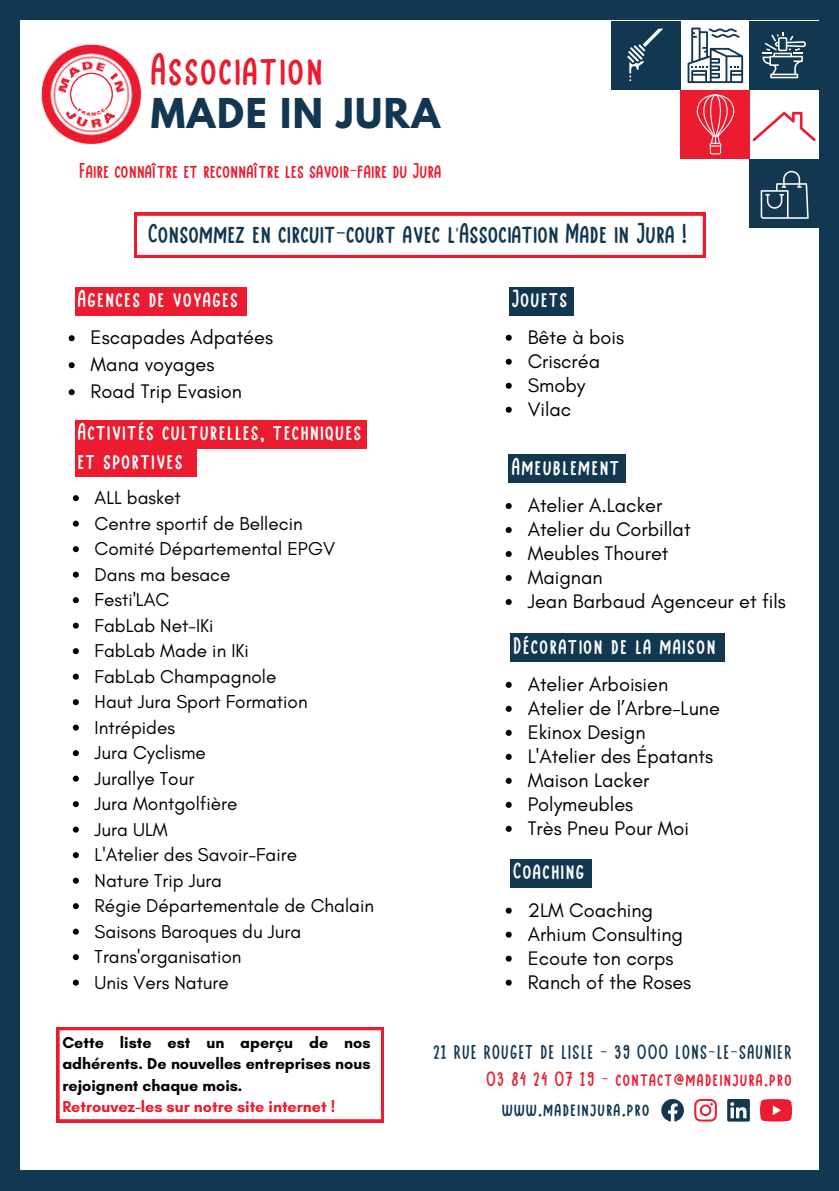
<style>
.page{position:relative;width:839px;height:1191px;background:#fff}
.page>*{position:absolute;margin:0;border:0;box-sizing:border-box;transform-origin:0 0}
.t1{font:44.8px "Limejuice";letter-spacing:.03em;color:#eb1c2f}
.t2{font:700 36.4px "League Spartan";letter-spacing:.045em;color:#123751}
.t3{font:28px "Limejuice";color:#123751}
.t4{font:24px/28.4px "Limejuice";letter-spacing:.045em;color:#fff}
.t5{font:21px "Limejuice";color:#eb1c2f}
.t6{font:20px/24px "Glacial Indifference";color:#000}
.t7{font:20px "Limejuice";letter-spacing:.05em;color:#123751}
.t8{font:20px "Limejuice";letter-spacing:.05em;color:#eb1c2f}
.t9{font:19px/25.6px "Glacial Indifference";color:#000}
.t10{font:700 16px/21.4px "Glacial Indifference";color:#000;text-align:justify}
.t11{font:700 16px "Glacial Indifference";color:#eb1c2f}
</style>
<div class="page">
<div style="left:0;top:0;width:838px;height:1191px;background:#123751"></div>
<div style="left:21px;top:21px;width:798px;height:1149px;background:#fff"></div>
<svg style="left:57px;top:1027px;width:327px;height:95px"></svg>
<svg style="left:661px;top:1099px;width:23px;height:23px"></svg>
<svg style="left:694px;top:1099px;width:22px;height:23px"></svg>
<div style="left:727px;top:1099px;width:22px;height:23px;background:#123751;border-radius:2px"></div>
<svg style="left:730px;top:1102px;width:16px;height:16px"></svg>
<svg style="left:760px;top:1099px;width:32px;height:23px"></svg>
<svg style="left:73px;top:495px;width:6px;height:6px"></svg>
<svg style="left:73px;top:521px;width:6px;height:6px"></svg>
<svg style="left:73px;top:546px;width:6px;height:6px"></svg>
<svg style="left:73px;top:572px;width:6px;height:6px"></svg>
<svg style="left:73px;top:597px;width:6px;height:6px"></svg>
<svg style="left:73px;top:623px;width:6px;height:6px"></svg>
<svg style="left:73px;top:648px;width:6px;height:6px"></svg>
<svg style="left:73px;top:674px;width:6px;height:6px"></svg>
<svg style="left:73px;top:699px;width:6px;height:6px"></svg>
<svg style="left:73px;top:725px;width:6px;height:6px"></svg>
<svg style="left:73px;top:750px;width:6px;height:6px"></svg>
<svg style="left:73px;top:776px;width:6px;height:6px"></svg>
<svg style="left:73px;top:801px;width:6px;height:6px"></svg>
<svg style="left:73px;top:827px;width:6px;height:6px"></svg>
<svg style="left:73px;top:852px;width:6px;height:6px"></svg>
<svg style="left:73px;top:878px;width:6px;height:6px"></svg>
<svg style="left:73px;top:903px;width:6px;height:6px"></svg>
<svg style="left:73px;top:929px;width:6px;height:6px"></svg>
<svg style="left:73px;top:954px;width:6px;height:6px"></svg>
<svg style="left:73px;top:980px;width:6px;height:6px"></svg>
<svg style="left:69px;top:335px;width:6px;height:6px"></svg>
<svg style="left:69px;top:362px;width:6px;height:6px"></svg>
<svg style="left:69px;top:389px;width:6px;height:6px"></svg>
<svg style="left:505px;top:908px;width:6px;height:6px"></svg>
<svg style="left:505px;top:932px;width:6px;height:6px"></svg>
<svg style="left:505px;top:956px;width:6px;height:6px"></svg>
<svg style="left:505px;top:980px;width:6px;height:6px"></svg>
<div style="left:75px;top:420px;width:291px;height:28px;background:#eb1c2f"></div>
<div style="left:75px;top:448px;width:121px;height:28px;background:#eb1c2f"></div>
<div style="left:75px;top:287px;width:171px;height:28px;background:#eb1c2f"></div>
<div style="left:510px;top:859px;width:81px;height:28px;background:#123751"></div>
<svg style="left:505px;top:682px;width:6px;height:6px"></svg>
<svg style="left:505px;top:706px;width:6px;height:6px"></svg>
<svg style="left:505px;top:730px;width:6px;height:6px"></svg>
<svg style="left:505px;top:754px;width:6px;height:6px"></svg>
<svg style="left:505px;top:778px;width:6px;height:6px"></svg>
<svg style="left:505px;top:802px;width:6px;height:6px"></svg>
<svg style="left:505px;top:826px;width:6px;height:6px"></svg>
<div style="left:510px;top:633px;width:215px;height:29px;background:#123751"></div>
<svg style="left:505px;top:503px;width:6px;height:6px"></svg>
<svg style="left:505px;top:527px;width:6px;height:6px"></svg>
<svg style="left:505px;top:551px;width:6px;height:6px"></svg>
<svg style="left:505px;top:575px;width:6px;height:6px"></svg>
<svg style="left:505px;top:599px;width:6px;height:6px"></svg>
<div style="left:509px;top:454px;width:117px;height:29px;background:#123751"></div>
<svg style="left:505px;top:335px;width:6px;height:6px"></svg>
<svg style="left:505px;top:359px;width:6px;height:6px"></svg>
<svg style="left:505px;top:383px;width:6px;height:6px"></svg>
<svg style="left:505px;top:407px;width:6px;height:6px"></svg>
<div style="left:509px;top:287px;width:64px;height:28px;background:#123751"></div>
<svg style="left:134px;top:213px;width:571px;height:45px"></svg>
<img style="left:41px;top:44px;width:101px;height:101px">
<div style="left:749px;top:21px;width:69px;height:69px;background:#123751"></div>
<div style="left:680px;top:90px;width:69px;height:69px;background:#eb1c2f"></div>
<div style="left:611px;top:21px;width:69px;height:69px;background:#123751"></div>
<div style="left:749px;top:159px;width:69px;height:69px;background:#123751"></div>
<svg style="left:762px;top:32px;width:44px;height:46px"></svg>
<svg style="left:627px;top:29px;width:36px;height:52px"></svg>
<svg style="left:696px;top:94px;width:38px;height:60px"></svg>
<svg style="left:760px;top:171px;width:48px;height:48px"></svg>
<svg style="left:687px;top:28px;width:56px;height:55px"></svg>
<svg style="left:752px;top:112px;width:63px;height:29px"></svg>
<h1 class="t1" style="left:151px;top:45px;width:174px">Association</h1>
<h2 class="t2" style="left:151px;top:85px;width:291px">MADE IN JURA</h2>
<p class="t5" style="left:80px;top:159px;width:364px">Faire connaître et reconnaître les savoir-faire du Jura</p>
<h3 class="t3" style="left:148px;top:218px;width:540px">Consommez en circuit-court avec l'Association Made in Jura !</h3>
<p class="t4" style="left:78px;top:285px;width:162px">Agences de voyages</p>
<p class="t6" style="left:91px;top:324px;width:184px;line-height:27px">Escapades Adpatées<br>Mana voyages<br>Road Trip Evasion</p>
<p class="t4" style="left:78px;top:418px;width:285px">Activités culturelles, techniques et sportives</p>
<p class="t9" style="left:95px;top:485px;width:281px">ALL basket<br>Centre sportif de Bellecin<br>Comité Départemental EPGV<br>Dans ma besace<br>Festi'LAC<br>FabLab Net-IKi<br>FabLab Made in IKi<br>FabLab Champagnole<br>Haut Jura Sport Formation<br>Intrépides<br>Jura Cyclisme<br>Jurallye Tour<br>Jura Montgolfière<br>Jura ULM<br>L'Atelier des Savoir-Faire<br>Nature Trip Jura<br>Régie Départementale de Chalain<br>Saisons Baroques du Jura<br>Trans'organisation<br>Unis Vers Nature</p>
<p class="t10" style="left:62px;top:1031px;width:310px">Cette liste est un aperçu de nos adhérents. De nouvelles entreprises nous rejoignent chaque mois.</p>
<p class="t11" style="left:62px;top:1097px;width:274px">Retrouvez-les sur notre site internet !</p>
<p class="t4" style="left:511px;top:285px;width:58px">Jouets</p>
<p class="t6" style="left:527px;top:325px;width:98px">Bête à bois<br>Criscréa<br>Smoby<br>Vilac</p>
<p class="t4" style="left:511px;top:453px;width:109px">Ameublement</p>
<p class="t6" style="left:527px;top:494px;width:260px">Atelier A.Lacker<br>Atelier du Corbillat<br>Meubles Thouret<br>Maignan<br>Jean Barbaud Agenceur et fils</p>
<p class="t4" style="left:513px;top:632px;width:204px">Décoration de la maison</p>
<p class="t6" style="left:527px;top:673px;width:194px">Atelier Arboisien<br>Atelier de l’Arbre-Lune<br>Ekinox Design<br>L'Atelier des Épatants<br>Maison Lacker<br>Polymeubles<br>Très Pneu Pour Moi</p>
<p class="t4" style="left:513px;top:858px;width:73px">Coaching</p>
<p class="t6" style="left:527px;top:898px;width:165px">2LM Coaching<br>Arhium Consulting<br>Ecoute ton corps<br>Ranch of the Roses</p>
<p class="t7" style="left:433px;top:1042px;width:360px">21 RUE ROUGET DE LISLE - 39 000 LONS-LE-SAUNIER</p>
<p class="t8" style="left:486px;top:1069px;width:307px">03 84 24 07 19 - contact@madeinjura.pro</p>
<p class="t7" style="left:502px;top:1099px;width:149px">www.madeinjura.pro</p>
</div>
